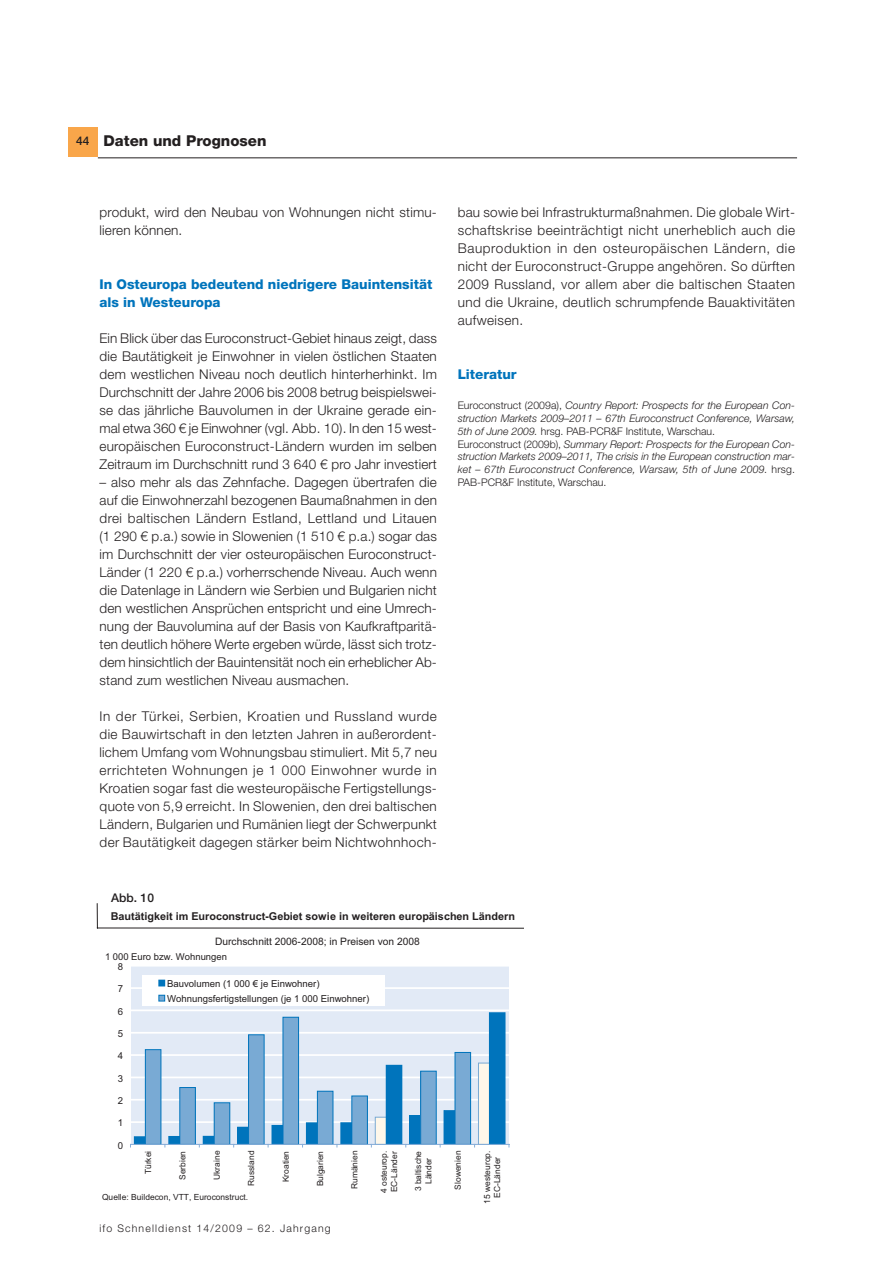
<style>
.page{position:relative;width:893px;height:1263px;background:#fff}
.page>*{position:absolute;margin:0;border:0;box-sizing:border-box;transform-origin:0 0}
.t1{font:800 15px "Helvetica Neue LT Std";color:#231f20}
.t2{font:300 13.5px/18px "Helvetica Neue LT Std";letter-spacing:.015em;color:#231f20;text-align:justify}
.t3{font:800 13.5px/18px "Helvetica Neue LT Std";color:#0074bc}
.t4{font:500 12px "Helvetica Neue LT Std";color:#231f20}
.t5{font:700 10.8px "Arial";color:#231f20}
.t6{font:italic 300 10.5px/12.8px "Helvetica Neue LT Std";color:#231f20}
.t7{font:300 10.5px "Helvetica Neue LT Std";letter-spacing:.11em;color:#231f20}
.t8{font:10.2px "Arial";color:#231f20}
.t9{font:9.6px/15.1px "Arial";color:#231f20}
.t10{font:9.45px "Arial";color:#231f20}
.t11{font:8.4px/10.4px "Arial";color:#231f20;text-align:center}
.s1{font-style:normal}
</style>
<div class="page">
<hr style="left:98px;top:157px;width:699px;height:1px;background:#231f20">
<div style="left:68px;top:128px;width:30px;height:29px;background:#f9a64a"></div>
<div style="left:130px;top:966px;width:379px;height:178px;background:#e2eaf6"></div>
<hr style="left:130px;top:1121px;width:379px;height:2px;background:#fff">
<hr style="left:130px;top:1099px;width:379px;height:2px;background:#fff">
<hr style="left:130px;top:1077px;width:379px;height:1px;background:#fff">
<hr style="left:130px;top:1054px;width:379px;height:2px;background:#fff">
<hr style="left:130px;top:1032px;width:379px;height:2px;background:#fff">
<hr style="left:130px;top:1010px;width:379px;height:1px;background:#fff">
<hr style="left:130px;top:987px;width:379px;height:2px;background:#fff">
<hr style="left:130px;top:965px;width:379px;height:2px;background:#fff">
<div style="left:134px;top:1137px;width:16px;height:7px;background:#0074bc"></div>
<div style="left:134px;top:1136px;width:16px;height:8px;border:1px solid #0074bc"></div>
<div style="left:169px;top:1136px;width:15px;height:8px;background:#0074bc"></div>
<div style="left:168px;top:1136px;width:17px;height:8px;border:1px solid #0074bc"></div>
<div style="left:203px;top:1136px;width:16px;height:8px;background:#0074bc"></div>
<div style="left:203px;top:1136px;width:16px;height:8px;border:1px solid #0074bc"></div>
<div style="left:237px;top:1127px;width:16px;height:17px;background:#0074bc"></div>
<div style="left:237px;top:1127px;width:16px;height:17px;border:1px solid #0074bc"></div>
<div style="left:272px;top:1125px;width:15px;height:19px;background:#0074bc"></div>
<div style="left:272px;top:1125px;width:16px;height:19px;border:1px solid #0074bc"></div>
<div style="left:306px;top:1123px;width:16px;height:21px;background:#0074bc"></div>
<div style="left:306px;top:1123px;width:16px;height:21px;border:1px solid #0074bc"></div>
<div style="left:341px;top:1123px;width:15px;height:21px;background:#0074bc"></div>
<div style="left:340px;top:1122px;width:17px;height:22px;border:1px solid #0074bc"></div>
<div style="left:375px;top:1117px;width:16px;height:27px;background:#fef7ea"></div>
<div style="left:375px;top:1117px;width:16px;height:27px;border:1px solid #79aad4"></div>
<div style="left:409px;top:1116px;width:16px;height:28px;background:#0074bc"></div>
<div style="left:409px;top:1115px;width:16px;height:29px;border:1px solid #0074bc"></div>
<div style="left:444px;top:1111px;width:15px;height:33px;background:#0074bc"></div>
<div style="left:444px;top:1110px;width:16px;height:34px;border:1px solid #0074bc"></div>
<div style="left:478px;top:1063px;width:16px;height:81px;background:#fef7ea"></div>
<div style="left:478px;top:1063px;width:16px;height:81px;border:1px solid #79aad4"></div>
<div style="left:145px;top:1050px;width:16px;height:94px;background:#79aad4"></div>
<div style="left:145px;top:1049px;width:16px;height:95px;border:1px solid #0074bc"></div>
<div style="left:180px;top:1088px;width:15px;height:56px;background:#79aad4"></div>
<div style="left:179px;top:1087px;width:17px;height:57px;border:1px solid #0074bc"></div>
<div style="left:214px;top:1103px;width:16px;height:41px;background:#79aad4"></div>
<div style="left:214px;top:1102px;width:16px;height:42px;border:1px solid #0074bc"></div>
<div style="left:248px;top:1035px;width:16px;height:109px;background:#79aad4"></div>
<div style="left:248px;top:1034px;width:16px;height:110px;border:1px solid #0074bc"></div>
<div style="left:283px;top:1017px;width:15px;height:127px;background:#79aad4"></div>
<div style="left:283px;top:1017px;width:16px;height:127px;border:1px solid #0074bc"></div>
<div style="left:317px;top:1091px;width:16px;height:53px;background:#79aad4"></div>
<div style="left:317px;top:1091px;width:16px;height:53px;border:1px solid #0074bc"></div>
<div style="left:352px;top:1096px;width:15px;height:48px;background:#79aad4"></div>
<div style="left:386px;top:1065px;width:16px;height:79px;background:#0074bc"></div>
<div style="left:420px;top:1071px;width:16px;height:73px;background:#79aad4"></div>
<div style="left:420px;top:1071px;width:16px;height:73px;border:1px solid #0074bc"></div>
<div style="left:455px;top:1052px;width:15px;height:92px;background:#79aad4"></div>
<div style="left:454px;top:1052px;width:17px;height:92px;border:1px solid #0074bc"></div>
<div style="left:489px;top:1013px;width:16px;height:131px;background:#0074bc"></div>
<hr style="left:130px;top:966px;width:1px;height:178px;background:#fff">
<hr style="left:130px;top:1144px;width:379px;height:1px;background:#88aed8">
<div style="left:142px;top:975px;width:242px;height:30px;background:#fff"></div>
<div style="left:158px;top:980px;width:7px;height:6px;border:1px solid #0074bc"></div>
<div style="left:158px;top:995px;width:7px;height:6px;border:1px solid #0074bc"></div>
<svg style="left:97px;top:904px;width:1px;height:24px"></svg>
<hr style="left:97px;top:928px;width:426px;height:1px;background:#231f20">
<p class="t4" style="left:76px;top:136px;width:15px">44</p>
<p class="t1" style="left:104px;top:135px;width:164px">Daten und Prognosen</p>
<p class="t2" style="left:100px;top:204px;width:339px">produkt, wird den Neubau von Wohnungen nicht stimu&shy;lieren können.</p>
<p class="t3" style="left:100px;top:276px;width:334px">In Osteuropa bedeutend niedrigere Bauintensität als in Westeuropa</p>
<p class="t2" style="left:100px;top:330px;width:339px">Ein Blick über das Euroconstruct-Gebiet hinaus zeigt, dass die Bautätigkeit je Einwohner in vielen östlichen Staaten dem westlichen Niveau noch deutlich hinterherhinkt. Im Durchschnitt der Jahre 2006 bis 2008 betrug beispielswei&shy;se das jährliche Bauvolumen in der Ukraine gerade ein&shy;mal etwa 360 € je Einwohner (vgl. Abb. 10). In den 15 west&shy;europäischen Euroconstruct-Ländern wurden im selben Zeitraum im Durchschnitt rund 3 640 € pro Jahr investiert</p>
<p class="t2" style="left:100px;top:474px;width:339px">– also mehr als das Zehnfache. Dagegen übertrafen die auf die Einwohnerzahl bezogenen Baumaßnahmen in den drei baltischen Ländern Estland, Lettland und Litauen (1 290 € p.a.) sowie in Slowenien (1 510 € p.a.) sogar das im Durchschnitt der vier osteuropäischen Euroconstruct-Länder (1 220 € p.a.) vorherrschende Niveau. Auch wenn die Datenlage in Ländern wie Serbien und Bulgarien nicht den westlichen Ansprüchen entspricht und eine Umrech&shy;nung der Bauvolumina auf der Basis von Kaufkraftparitä&shy;ten deutlich höhere Werte ergeben würde, lässt sich trotz&shy;dem hinsichtlich der Bauintensität noch ein erheblicher Ab&shy;stand zum westlichen Niveau ausmachen.</p>
<p class="t2" style="left:100px;top:708px;width:339px">In der Türkei, Serbien, Kroatien und Russland wurde die Bauwirtschaft in den letzten Jahren in außerordent&shy;lichem Umfang vom Wohnungsbau stimuliert. Mit 5,7 neu errichteten Wohnungen je 1 000 Einwohner wurde in Kroatien sogar fast die westeuropäische Fertigstellungs&shy;quote von 5,9 erreicht. In Slowenien, den drei baltischen Ländern, Bulgarien und Rumänien liegt der Schwerpunkt der Bautätigkeit dagegen stärker beim Nichtwohnhoch-</p>
<p class="t4" style="left:111px;top:893px;width:44px">Abb. 10</p>
<p class="t2" style="left:457px;top:204px;width:339px">bau sowie bei Infrastrukturmaßnahmen. Die globale Wirt&shy;schaftskrise beeinträchtigt nicht unerheblich auch die Bauproduktion in den osteuropäischen Ländern, die nicht der Euroconstruct-Gruppe angehören. So dürften 2009 Russland, vor allem aber die baltischen Staaten und die Ukraine, deutlich schrumpfende Bauaktivitäten aufweisen.</p>
<p class="t3" style="left:457px;top:366px;width:60px">Literatur</p>
<p class="t6" style="left:457px;top:400px;width:339px"><span class="s1">Euroconstruct (2009a),</span> Country Report: Prospects for the European Con&shy;struction Markets 2009–2011 – 67th Euroconstruct Conference, Warsaw, 5th of June 2009. <span class="s1">hrsg. PAB-PCR&amp;F Institute, Warschau.<br>Euroconstruct (2009b),</span> Summary Report: Prospects for the European Con&shy;struction Markets 2009–2011, The crisis in the European construction mar&shy;ket – 67th Euroconstruct Conference, Warsaw, 5th of June 2009. <span class="s1">hrsg.<br>PAB-PCR&amp;F Institute, Warschau.</span></p>
<p class="t5" style="left:111px;top:913px;width:405px">Bautätigkeit im Euroconstruct-Gebiet sowie in weiteren europäischen Ländern</p>
<p class="t8" style="left:215px;top:938px;width:206px">Durchschnitt 2006-2008; in Preisen von 2008</p>
<p class="t10" style="left:105px;top:953px;width:124px">1 000 Euro bzw. Wohnungen</p>
<p class="t9" style="left:118px;top:960px;width:7px">8</p>
<p class="t9" style="left:118px;top:982px;width:7px">7</p>
<p class="t9" style="left:118px;top:1005px;width:7px">6</p>
<p class="t9" style="left:118px;top:1027px;width:7px">5</p>
<p class="t9" style="left:118px;top:1049px;width:7px">4</p>
<p class="t9" style="left:118px;top:1072px;width:7px">3</p>
<p class="t9" style="left:118px;top:1094px;width:7px">2</p>
<p class="t9" style="left:118px;top:1116px;width:7px">1</p>
<p class="t9" style="left:118px;top:1139px;width:7px">0</p>
<p class="t9" style="left:167px;top:977px;width:204px">Bauvolumen (1 000 € je Einwohner)<br>Wohnungsfertigstellungen (je 1 000 Einwohner)</p>
<p class="t11" style="left:144px;top:1174px;width:25px;rotate:-90deg">Türkei</p>
<p class="t11" style="left:178px;top:1180px;width:31px;rotate:-90deg">Serbien</p>
<p class="t11" style="left:212px;top:1180px;width:31px;rotate:-90deg">Ukraine</p>
<p class="t11" style="left:247px;top:1186px;width:37px;rotate:-90deg">Russland</p>
<p class="t11" style="left:281px;top:1182px;width:33px;rotate:-90deg">Kroatien</p>
<p class="t11" style="left:316px;top:1186px;width:37px;rotate:-90deg">Bulgarien</p>
<p class="t11" style="left:350px;top:1189px;width:40px;rotate:-90deg">Rumänien</p>
<p class="t11" style="left:379px;top:1193px;width:44px;text-align:left;rotate:-90deg">4 osteurop.<br>EC-Länder</p>
<p class="t11" style="left:414px;top:1191px;width:42px;rotate:-90deg">3 baltische<br>Länder</p>
<p class="t11" style="left:453px;top:1190px;width:40px;rotate:-90deg">Slowenien</p>
<p class="t11" style="left:482px;top:1204px;width:55px;rotate:-90deg">15 westeurop.<br>EC-Länder</p>
<p class="t11" style="left:102px;top:1193px;width:148px">Quelle: Buildecon, VTT, Euroconstruct.</p>
<p class="t7" style="left:99px;top:1225px;width:233px">ifo Schnelldienst 14/2009 – 62. Jahrgang</p>
</div>
